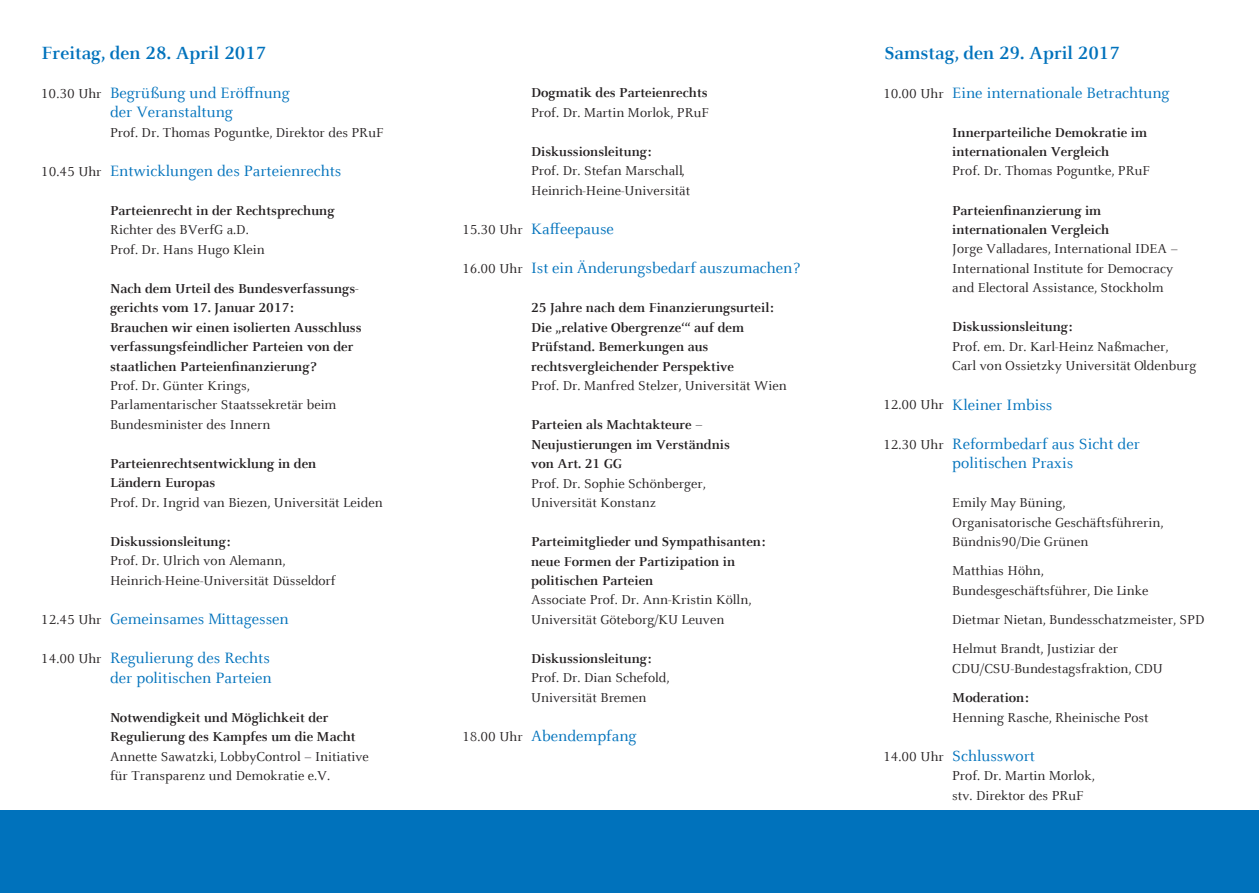
<style>
.page{position:relative;width:1259px;height:893px;background:#fff}
.page>*{position:absolute;margin:0;border:0;box-sizing:border-box;transform-origin:0 0}
.t1{font:700 19.5px "HHU Celeste";color:#0072bc}
.t2{font:16.5px/19.5px "HHU Celeste";color:#0072bc}
.t3{font:14.25px/19.5px "HHU Celeste";color:#231f20}
.t4{font:700 14.25px/19.5px "HHU Celeste";color:#231f20}
.s1{font-size:14.25px;color:#231f20}
</style>
<div class="page">
<div style="left:0;top:810px;width:1259px;height:83px;background:#0072bc"></div>
<h1 class="t1" style="left:42px;top:40px;width:226px">Freitag, den 28. April 2017</h1>
<p class="t2" style="left:110px;top:82px;width:181px;text-indent:-69px"><span class="s1">10.30 Uhr</span> Begrüßung und Eröffnung der Veranstaltung</p>
<p class="t3" style="left:110px;top:122px;width:275px">Prof. Dr. Thomas Poguntke, Direktor des PRuF</p>
<p class="t2" style="left:41px;top:160px;width:302px"><span class="s1">10.45 Uhr</span> Entwicklungen des Parteienrechts</p>
<p class="t4" style="left:110px;top:200px;width:226px">Parteienrecht in der Rechtsprechung</p>
<p class="t3" style="left:110px;top:220px;width:156px">Richter des BVerfG a.D.<br>Prof. Dr. Hans Hugo Klein</p>
<p class="t4" style="left:110px;top:278px;width:253px">Nach dem Urteil des Bundesverfassungs&shy;gerichts vom 17. Januar 2017:<br>Brauchen wir einen isolierten Ausschluss verfassungsfeindlicher Parteien von der staatlichen Parteienfinanzierung?</p>
<p class="t3" style="left:110px;top:376px;width:228px">Prof. Dr. Günter Krings,<br>Parlamentarischer Staatssekretär beim<br>Bundesminister des Innern</p>
<p class="t4" style="left:110px;top:453px;width:208px">Parteienrechtsentwicklung in den<br>Ländern Europas</p>
<p class="t3" style="left:110px;top:493px;width:274px">Prof. Dr. Ingrid van Biezen, Universität Leiden</p>
<p class="t4" style="left:110px;top:531px;width:122px">Diskussionsleitung:</p>
<p class="t3" style="left:110px;top:551px;width:227px">Prof. Dr. Ulrich von Alemann,<br>Heinrich-Heine-Universität Düsseldorf</p>
<p class="t2" style="left:41px;top:609px;width:249px"><span class="s1">12.45 Uhr</span> Gemeinsames Mittagessen</p>
<p class="t2" style="left:41px;top:648px;width:232px;text-align:right"><span class="s1">14.00 Uhr</span> Regulierung des Rechts der politischen Parteien</p>
<p class="t4" style="left:110px;top:707px;width:247px">Notwendigkeit und Möglichkeit der<br>Regulierung des Kampfes um die Macht</p>
<p class="t3" style="left:110px;top:746px;width:260px">Annette Sawatzki, LobbyControl – Initiative für Transparenz und Demokratie e.V.</p>
<p class="t4" style="left:531px;top:83px;width:178px">Dogmatik des Parteienrechts</p>
<p class="t3" style="left:531px;top:103px;width:179px">Prof. Dr. Martin Morlok, PRuF</p>
<p class="t4" style="left:531px;top:141px;width:122px">Diskussionsleitung:</p>
<p class="t3" style="left:531px;top:161px;width:161px">Prof. Dr. Stefan Marschall,<br>Heinrich-Heine-Universität</p>
<p class="t2" style="left:462px;top:219px;width:153px"><span class="s1">15.30 Uhr</span> Kaffeepause</p>
<p class="t2" style="left:462px;top:258px;width:340px"><span class="s1">16.00 Uhr</span> Ist ein Änderungsbedarf auszumachen?</p>
<p class="t4" style="left:531px;top:297px;width:244px">25 Jahre nach dem Finanzierungsurteil:<br>Die „relative Obergrenze‘“ auf dem Prüfstand. Bemerkungen aus rechtsvergleichender Perspektive</p>
<p class="t3" style="left:531px;top:376px;width:257px">Prof. Dr. Manfred Stelzer, Universität Wien</p>
<p class="t4" style="left:531px;top:414px;width:200px">Parteien als Machtakteure –<br>Neujustierungen im Verständnis von Art. 21 GG</p>
<p class="t3" style="left:531px;top:473px;width:176px">Prof. Dr. Sophie Schönberger,<br>Universität Konstanz</p>
<p class="t4" style="left:531px;top:531px;width:236px">Parteimitglieder und Sympathisanten: neue Formen der Partizipation in politischen Parteien</p>
<p class="t3" style="left:531px;top:590px;width:222px">Associate Prof. Dr. Ann-Kristin Kölln,<br>Universität Göteborg/KU Leuven</p>
<p class="t4" style="left:531px;top:648px;width:122px">Diskussionsleitung:</p>
<p class="t3" style="left:531px;top:668px;width:140px">Prof. Dr. Dian Schefold,<br>Universität Bremen</p>
<p class="t2" style="left:462px;top:726px;width:176px"><span class="s1">18.00 Uhr</span> Abendempfang</p>
<h1 class="t1" style="left:884px;top:40px;width:237px">Samstag, den 29. April 2017</h1>
<p class="t2" style="left:883px;top:82px;width:288px"><span class="s1">10.00 Uhr</span> Eine internationale Betrachtung</p>
<p class="t4" style="left:952px;top:122px;width:196px">Innerparteiliche Demokratie im internationalen Vergleich</p>
<p class="t3" style="left:952px;top:161px;width:199px">Prof. Dr. Thomas Poguntke, PRuF</p>
<p class="t4" style="left:952px;top:200px;width:158px">Parteienfinanzierung im internationalen Vergleich</p>
<p class="t3" style="left:952px;top:239px;width:227px">Jorge Valladares, International IDEA –<br>International Institute for Democracy and Electoral Assistance, Stockholm</p>
<p class="t4" style="left:952px;top:317px;width:122px">Diskussionsleitung:</p>
<p class="t3" style="left:952px;top:337px;width:246px">Prof. em. Dr. Karl-Heinz Naßmacher,<br>Carl von Ossietzky Universität Oldenburg</p>
<p class="t2" style="left:883px;top:394px;width:171px"><span class="s1">12.00 Uhr</span> Kleiner Imbiss</p>
<p class="t2" style="left:883px;top:433px;width:258px;text-align:center"><span class="s1">12.30 Uhr</span> Reformbedarf aus Sicht der politischen Praxis</p>
<p class="t3" style="left:952px;top:493px;width:213px">Emily May Büning,<br>Organisatorische Geschäftsführerin,<br>Bündnis90/Die Grünen</p>
<p class="t3" style="left:952px;top:561px;width:198px">Matthias Höhn,<br>Bundesgeschäftsführer, Die Linke</p>
<p class="t3" style="left:952px;top:605px;width:254px;line-height:29.2px">Dietmar Nietan, Bundesschatzmeister, SPD<br>Helmut Brandt, Justiziar der</p>
<p class="t3" style="left:952px;top:658px;width:212px">CDU/CSU-Bundestagsfraktion, CDU</p>
<p class="t4" style="left:952px;top:687px;width:78px">Moderation:</p>
<p class="t3" style="left:952px;top:707px;width:198px">Henning Rasche, Rheinische Post</p>
<p class="t2" style="left:883px;top:745px;width:153px"><span class="s1">14.00 Uhr</span> Schlusswort</p>
<p class="t3" style="left:952px;top:766px;width:144px">Prof. Dr. Martin Morlok, stv. Direktor des PRuF</p>
</div>
